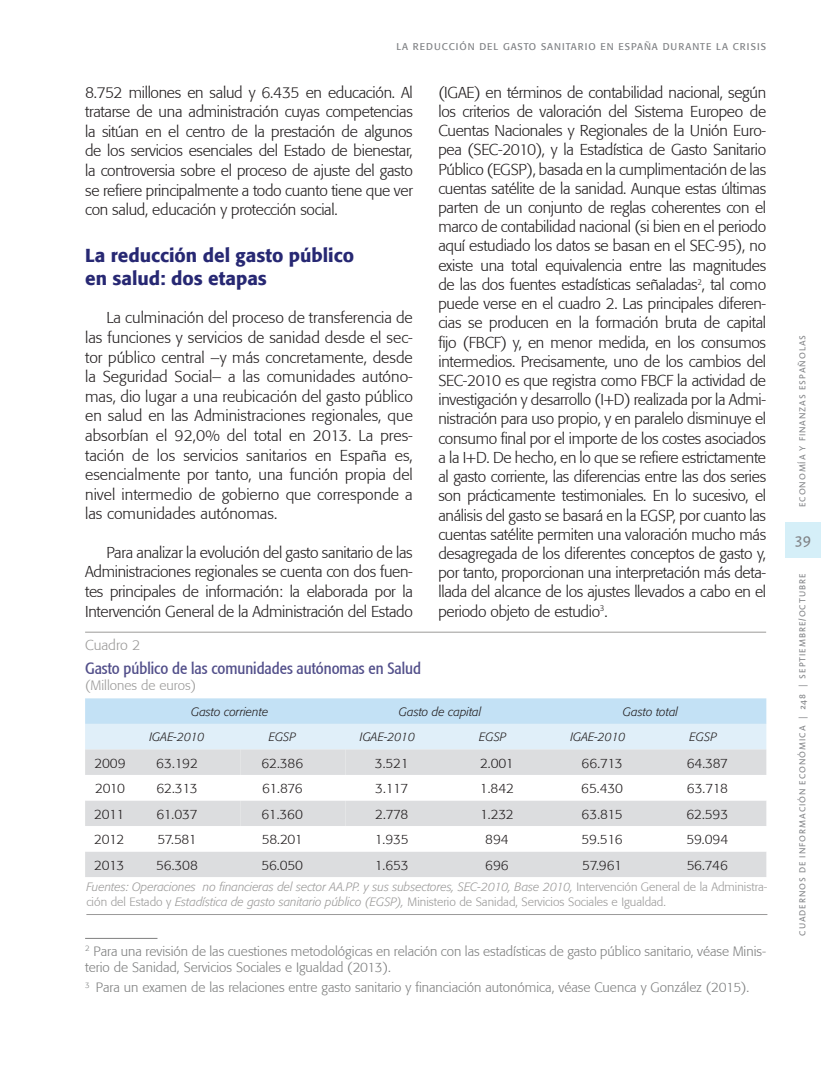
<style>
.page{position:relative;width:830px;height:1085px;background:#fff}
.page>*{position:absolute;margin:0;border:0;box-sizing:border-box;transform-origin:0 0}
._008-Epígrafe{font:500 18.75px/23.2px "Formata";color:#272873}
._013-Cuadro-Grafico{font:condensed 16.5px "Formata";color:#524f8a}
._006_-_Texto_General{font:300 15.75px/19.2px "Formata";letter-spacing:-.02em;color:#231f20;text-align:justify}
.t1{font:15px "Linotype Aroma";color:#808285}
._012-Tabla-Cuadro-Gr{font:300 14.25px "Formata";color:#9b9a99}
._007_-_Nota_pie_de_p{font:300 13.5px/16.2px "Formata";color:#7f8080}
._016-Tabla-Cuadro__t{font:300 13.5px "Formata";letter-spacing:-.02em;color:#231f20}
._014-Cuadro-Grafico{font:300 13.5px "Formata";color:#9b9a99}
._017-Tabla-Cuadro-Gr{font:italic 300 12px/14.4px "Formata";color:#9b9a99}
._015-Tabla__Encabeza{font:italic 300 12px "Formata";color:#231f20}
.t2{font:9.75px "Formata";letter-spacing:.1em;color:#808285}
.t3{font:9px "Linotype Aroma";letter-spacing:.1em;color:#808285}
.s1{font-style:normal}
</style>
<div class="page">
<div style="left:784px;top:522px;width:36px;height:36px;background:#d5eff8"></div>
<hr style="left:85px;top:631px;width:680px;height:1px;background:#9b9a99">
<svg style="left:85px;top:698px;width:681px;height:51px"></svg>
<div style="left:85px;top:749px;width:681px;height:127px;background:#dcdddf"></div>
<svg style="left:85px;top:774px;width:681px;height:77px"></svg>
<hr style="left:86px;top:914px;width:681px;height:1px;background:#9b9a99">
<hr style="left:85px;top:937px;width:72px;height:1px;background:#7f8080">
<p class="t2" style="left:396px;top:40px;width:371px">LA REDUCCIÓN DEL GASTO SANITARIO EN ESPAÑA DURANTE LA CRISIS</p>
<p class="_006_-_Texto_General" style="left:85px;top:82px;width:329px;line-height:19.6px">8.752 millones en salud y 6.435 en educación. Al tratarse de una administración cuyas competencias la sitúan en el centro de la prestación de algunos de los servicios esenciales del Estado de bienestar, la controversia sobre el proceso de ajuste del gasto se refiere principalmente a todo cuanto tiene que ver con salud, educación y protección social.</p>
<p class="_008-Epígrafe" style="left:85px;top:243px;width:270px">La reducción del gasto público en salud: dos etapas</p>
<p class="_006_-_Texto_General" style="left:85px;top:308px;width:329px;line-height:19.6px;text-indent:21px">La culminación del proceso de transferencia de las funciones y servicios de sanidad desde el sec&shy;tor público central –y más concretamente, desde la Seguridad Social– a las comunidades autóno&shy;mas, dio lugar a una reubicación del gasto público en salud en las Administraciones regionales, que absorbían el 92,0% del total en 2013. La pres&shy;tación de los servicios sanitarios en España es, esencialmente por tanto, una función propia del nivel intermedio de gobierno que corresponde a las comunidades autónomas.</p>
<p class="_006_-_Texto_General" style="left:85px;top:542px;width:329px;line-height:19.6px;text-indent:21px">Para analizar la evolución del gasto sanitario de las Administraciones regionales se cuenta con dos fuen&shy;tes principales de información: la elaborada por la Intervención General de la Administración del Estado</p>
<p class="_006_-_Texto_General" style="left:438px;top:83px;width:329px">(IGAE) en términos de contabilidad nacional, según los criterios de valoración del Sistema Europeo de Cuentas Nacionales y Regionales de la Unión Euro&shy;pea (SEC-2010), y la Estadística de Gasto Sanitario Público (EGSP), basada en la cumplimentación de las cuentas satélite de la sanidad. Aunque estas últimas parten de un conjunto de reglas coherentes con el marco de contabilidad nacional (si bien en el periodo aquí estudiado los datos se basan en el SEC-95), no existe una total equivalencia entre las magnitudes de las dos fuentes estadísticas señaladas<sup>2</sup>, tal como puede verse en el cuadro 2. Las principales diferen&shy;cias se producen en la formación bruta de capital fijo (FBCF) y, en menor medida, en los consumos intermedios. Precisamente, uno de los cambios del SEC-2010 es que registra como FBCF la actividad de investigación y desarrollo (I+D) realizada por la Admi&shy;nistración para uso propio, y en paralelo disminuye el consumo final por el importe de los costes asociados a la I+D. De hecho, en lo que se refiere estrictamente al gasto corriente, las diferencias entre las dos series son prácticamente testimoniales. En lo sucesivo, el análisis del gasto se basará en la EGSP, por cuanto las cuentas satélite permiten una valoración mucho más desagregada de los diferentes conceptos de gasto y, por tanto, proporcionan una interpretación más deta&shy;llada del alcance de los ajustes llevados a cabo en el periodo objeto de estudio<sup>3</sup>.</p>
<p class="_012-Tabla-Cuadro-Gr" style="left:85px;top:636px;width:57px">Cuadro 2</p>
<p class="_013-Cuadro-Grafico" style="left:85px;top:658px;width:337px">Gasto público de las comunidades autónomas en Salud</p>
<p class="_014-Cuadro-Grafico" style="left:85px;top:677px;width:112px">(Millones de euros)</p>
<p class="_015-Tabla__Encabeza" style="left:191px;top:704px;width:79px">Gasto corriente</p>
<p class="_015-Tabla__Encabeza" style="left:399px;top:704px;width:84px">Gasto de capital</p>
<p class="_015-Tabla__Encabeza" style="left:622px;top:704px;width:57px">Gasto total</p>
<p class="_015-Tabla__Encabeza" style="left:149px;top:729px;width:57px">IGAE-2010</p>
<p class="_015-Tabla__Encabeza" style="left:269px;top:729px;width:29px">EGSP</p>
<p class="_015-Tabla__Encabeza" style="left:360px;top:729px;width:57px">IGAE-2010</p>
<p class="_015-Tabla__Encabeza" style="left:479px;top:729px;width:29px">EGSP</p>
<p class="_015-Tabla__Encabeza" style="left:570px;top:729px;width:57px">IGAE-2010</p>
<p class="_015-Tabla__Encabeza" style="left:689px;top:729px;width:29px">EGSP</p>
<p class="_016-Tabla-Cuadro__t" style="left:94px;top:754px;width:33px">2009</p>
<p class="_016-Tabla-Cuadro__t" style="left:156px;top:754px;width:43px">63.192</p>
<p class="_016-Tabla-Cuadro__t" style="left:261px;top:754px;width:43px">62.386</p>
<p class="_016-Tabla-Cuadro__t" style="left:374px;top:754px;width:35px">3.521</p>
<p class="_016-Tabla-Cuadro__t" style="left:480px;top:754px;width:35px">2.001</p>
<p class="_016-Tabla-Cuadro__t" style="left:581px;top:754px;width:43px">66.713</p>
<p class="_016-Tabla-Cuadro__t" style="left:686px;top:754px;width:43px">64.387</p>
<p class="_016-Tabla-Cuadro__t" style="left:95px;top:780px;width:32px">2010</p>
<p class="_016-Tabla-Cuadro__t" style="left:156px;top:780px;width:43px">62.313</p>
<p class="_016-Tabla-Cuadro__t" style="left:262px;top:780px;width:42px">61.876</p>
<p class="_016-Tabla-Cuadro__t" style="left:375px;top:780px;width:35px">3.117</p>
<p class="_016-Tabla-Cuadro__t" style="left:479px;top:780px;width:36px">1.842</p>
<p class="_016-Tabla-Cuadro__t" style="left:581px;top:780px;width:43px">65.430</p>
<p class="_016-Tabla-Cuadro__t" style="left:686px;top:780px;width:43px">63.718</p>
<p class="_016-Tabla-Cuadro__t" style="left:94px;top:805px;width:32px">2011</p>
<p class="_016-Tabla-Cuadro__t" style="left:156px;top:805px;width:43px">61.037</p>
<p class="_016-Tabla-Cuadro__t" style="left:261px;top:805px;width:43px">61.360</p>
<p class="_016-Tabla-Cuadro__t" style="left:375px;top:805px;width:35px">2.778</p>
<p class="_016-Tabla-Cuadro__t" style="left:480px;top:805px;width:35px">1.232</p>
<p class="_016-Tabla-Cuadro__t" style="left:581px;top:805px;width:43px">63.815</p>
<p class="_016-Tabla-Cuadro__t" style="left:686px;top:805px;width:43px">62.593</p>
<p class="_016-Tabla-Cuadro__t" style="left:94px;top:831px;width:32px">2012</p>
<p class="_016-Tabla-Cuadro__t" style="left:157px;top:831px;width:41px">57.581</p>
<p class="_016-Tabla-Cuadro__t" style="left:261px;top:831px;width:43px">58.201</p>
<p class="_016-Tabla-Cuadro__t" style="left:374px;top:831px;width:36px">1.935</p>
<p class="_016-Tabla-Cuadro__t" style="left:485px;top:831px;width:25px">894</p>
<p class="_016-Tabla-Cuadro__t" style="left:581px;top:831px;width:43px">59.516</p>
<p class="_016-Tabla-Cuadro__t" style="left:686px;top:831px;width:43px">59.094</p>
<p class="_016-Tabla-Cuadro__t" style="left:94px;top:856px;width:32px">2013</p>
<p class="_016-Tabla-Cuadro__t" style="left:156px;top:856px;width:43px">56.308</p>
<p class="_016-Tabla-Cuadro__t" style="left:261px;top:856px;width:43px">56.050</p>
<p class="_016-Tabla-Cuadro__t" style="left:374px;top:856px;width:36px">1.653</p>
<p class="_016-Tabla-Cuadro__t" style="left:485px;top:856px;width:25px">696</p>
<p class="_016-Tabla-Cuadro__t" style="left:582px;top:856px;width:41px">57.961</p>
<p class="_016-Tabla-Cuadro__t" style="left:686px;top:856px;width:43px">56.746</p>
<p class="_017-Tabla-Cuadro-Gr" style="left:86px;top:879px;width:682px">Fuentes: Operaciones no financieras del sector AA.PP. y sus subsectores, SEC-2010, Base 2010, <span class="s1">Intervención General de la Administra&shy;ción del Estado y</span> Estadística de gasto sanitario público (EGSP), <span class="s1">Ministerio de Sanidad, Servicios Sociales e Igualdad.</span></p>
<p class="_007_-_Nota_pie_de_p" style="left:85px;top:942px;width:682px"><sup>2</sup> Para una revisión de las cuestiones metodológicas en relación con las estadísticas de gasto público sanitario, véase Minis&shy;terio de Sanidad, Servicios Sociales e Igualdad (2013).</p>
<p class="_007_-_Nota_pie_de_p" style="left:85px;top:979px;width:665px"><sup>3</sup> Para un examen de las relaciones entre gasto sanitario y financiación autonómica, véase Cuenca y González (2015).</p>
<p class="t3" style="left:796px;top:507px;width:174px;rotate:-90deg">ECONOMÍA Y FINANZAS ESPAÑOLAS</p>
<p class="t1" style="left:794px;top:529px;width:18px">39</p>
<p class="t3" style="left:796px;top:935px;width:363px;rotate:-90deg">CUADERNOS DE INFORMACIÓN ECONÓMICA | 248 | SEPTIEMBRE/OCTUBRE</p>
</div>
